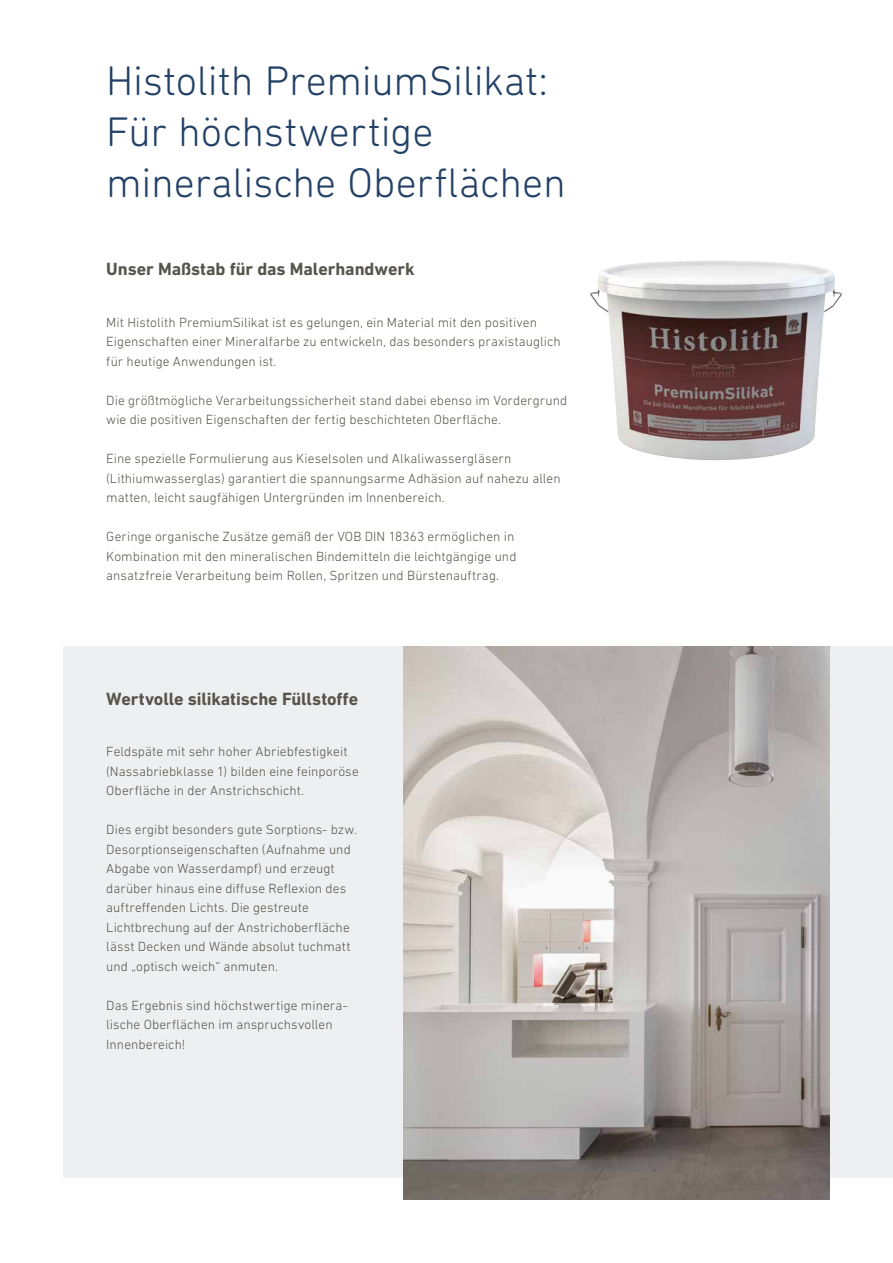
<style>
.page{position:relative;width:893px;height:1263px;background:#fff}
.page>*{position:absolute;margin:0;border:0;box-sizing:border-box;transform-origin:0 0}
.t1{font:300 42px/51px "DIN Next Rounded LT Pro";letter-spacing:-.005em;color:#234166}
.t2{font:700 18px "DIN Next LT Pro";letter-spacing:-.005em;color:#57544b}
.t3{font:300 13.5px/19.5px "DIN Next LT Pro";letter-spacing:.005em;color:#57544b}
</style>
<div class="page">
<div style="left:64px;top:646px;width:829px;height:532px;background:#edeff0"></div>
<hr style="left:0;top:352px;width:1px;height:273px;background:#000">
<img style="left:590px;top:261px;width:252px;height:199px">
<img style="left:404px;top:646px;width:425px;height:553px">
<h1 class="t1" style="left:106px;top:55px;width:461px">Histolith PremiumSilikat:<br>Für höchstwertige mineralische Oberflächen</h1>
<h2 class="t2" style="left:106px;top:258px;width:310px">Unser Maßstab für das Malerhandwerk</h2>
<p class="t3" style="left:106px;top:312px;width:456px">Mit Histolith PremiumSilikat ist es gelungen, ein Material mit den positiven<br>Eigenschaften einer Mineralfarbe zu entwickeln, das besonders praxistauglich für heutige Anwendungen ist.</p>
<p class="t3" style="left:106px;top:390px;width:462px">Die größtmögliche Verarbeitungssicherheit stand dabei ebenso im Vordergrund wie die positiven Eigenschaften der fertig beschichteten Oberfläche.</p>
<p class="t3" style="left:106px;top:449px;width:456px">Eine spezielle Formulierung aus Kieselsolen und Alkaliwassergläsern (Lithiumwasserglas) garantiert die spannungsarme Adhäsion auf nahezu allen matten, leicht saugfähigen Untergründen im Innenbereich.</p>
<p class="t3" style="left:106px;top:527px;width:412px">Geringe organische Zusätze gemäß der VOB DIN 18363 ermöglichen in<br>Kombination mit den mineralischen Bindemitteln die leichtgängige und ansatzfreie Verarbeitung beim Rollen, Spritzen und Bürstenauftrag.</p>
<h2 class="t2" style="left:106px;top:688px;width:253px">Wertvolle silikatische Füllstoffe</h2>
<p class="t3" style="left:106px;top:742px;width:254px">Feldspäte mit sehr hoher Abriebfestigkeit (Nassabriebklasse 1) bilden eine feinporöse<br>Oberfläche in der Anstrichschicht.</p>
<p class="t3" style="left:106px;top:820px;width:252px">Dies ergibt besonders gute Sorptions- bzw.<br>Desorptionseigenschaften (Aufnahme und Abgabe von Wasserdampf) und erzeugt darüber hinaus eine diffuse Reflexion des auftreffenden Lichts. Die gestreute Lichtbrechung auf der Anstrichoberfläche lässt Decken und Wände absolut tuchmatt und „optisch weich“ anmuten.</p>
<p class="t3" style="left:106px;top:995px;width:242px">Das Ergebnis sind höchstwertige minera&shy;lische Oberflächen im anspruchsvollen<br>Innenbereich!</p>
</div>
